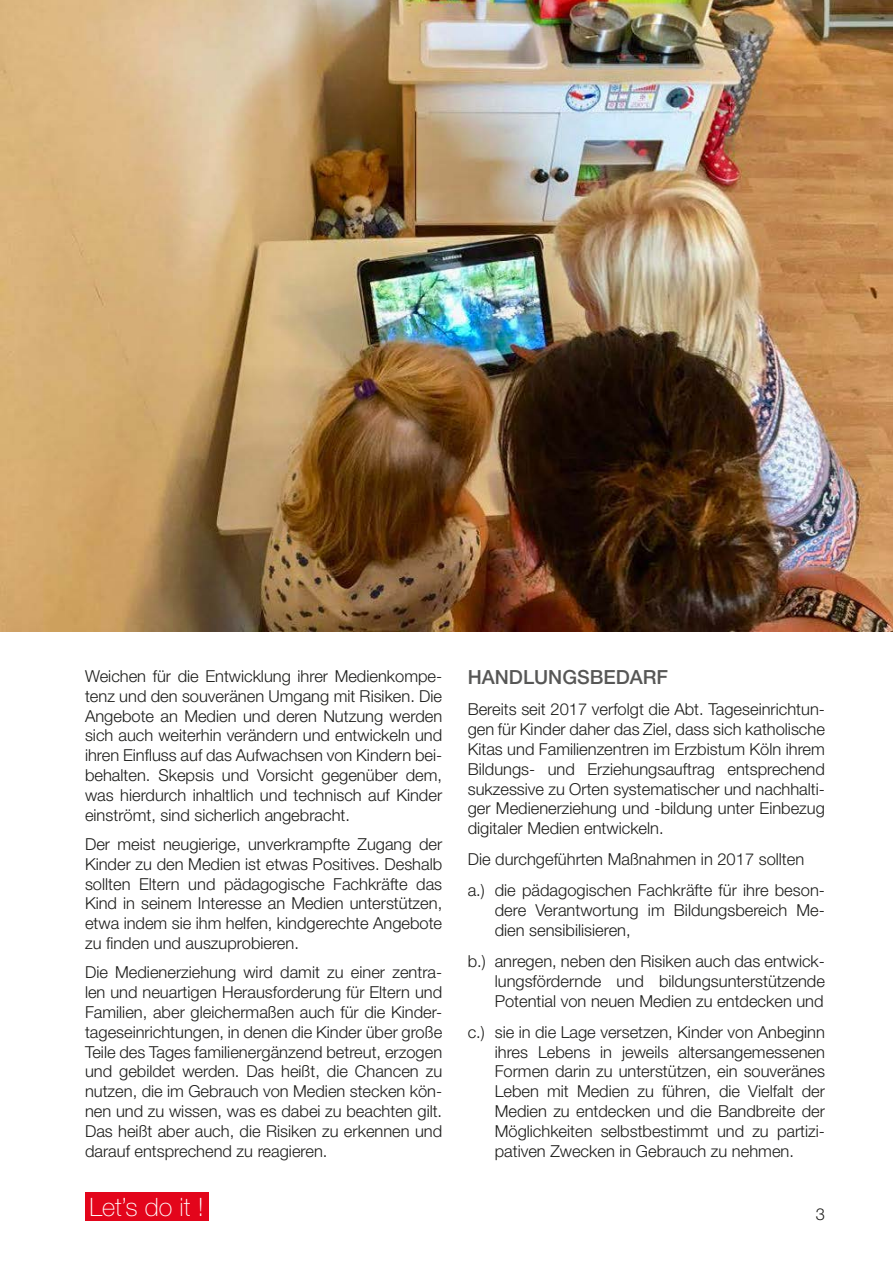
<style>
.page{position:relative;width:893px;height:1263px;background:#fff}
.page>*{position:absolute;margin:0;border:0;box-sizing:border-box;transform-origin:0 0}
.t1{font:100 25.35px "Helvetica Neue LT";color:#fff}
.t2{font:500 19.5px "Helvetica Neue LT";color:#575756}
.t3{font:300 16.5px/19.8px "Helvetica Neue LT";color:#1d1d1b;text-align:justify}
</style>
<div class="page">
<div style="left:85px;top:1192px;width:123px;height:28px;background:#e3051b"></div>
<img style="left:0;top:0;width:893px;height:631px">
<p class="t3" style="left:85px;top:666px;width:359px">Weichen für die Entwicklung ihrer Medienkompe&shy;tenz und den souveränen Umgang mit Risiken. Die Angebote an Medien und deren Nutzung werden sich auch weiterhin verändern und entwickeln und ihren Einfluss auf das Aufwachsen von Kindern bei&shy;behalten. Skepsis und Vorsicht gegenüber dem, was hierdurch inhaltlich und technisch auf Kinder einströmt, sind sicherlich angebracht.</p>
<p class="t3" style="left:85px;top:834px;width:359px">Der meist neugierige, unverkrampfte Zugang der Kinder zu den Medien ist etwas Positives. Deshalb sollten Eltern und pädagogische Fachkräfte das Kind in seinem Interesse an Medien unterstützen, etwa indem sie ihm helfen, kindgerechte Angebote zu finden und auszuprobieren.</p>
<p class="t3" style="left:85px;top:962px;width:359px">Die Medienerziehung wird damit zu einer zentra&shy;len und neuartigen Herausforderung für Eltern und Familien, aber gleichermaßen auch für die Kinder&shy;tageseinrichtungen, in denen die Kinder über große Teile des Tages familienergänzend betreut, erzogen und gebildet werden. Das heißt, die Chancen zu nutzen, die im Gebrauch von Medien stecken kön&shy;nen und zu wissen, was es dabei zu beachten gilt.<br>Das heißt aber auch, die Risiken zu erkennen und darauf entsprechend zu reagieren.</p>
<p class="t2" style="left:468px;top:666px;width:202px">HANDLUNGSBEDARF</p>
<p class="t3" style="left:468px;top:699px;width:359px">Bereits seit 2017 verfolgt die Abt. Tageseinrichtun&shy;gen für Kinder daher das Ziel, dass sich katholische Kitas und Familienzentren im Erzbistum Köln ihrem Bildungs- und Erziehungsauftrag entsprechend sukzessive zu Orten systematischer und nachhalti&shy;ger Medienerziehung und -bildung unter Einbezug digitaler Medien entwickeln.</p>
<p class="t3" style="left:468px;top:843px;width:359px;line-height:31px">Die durchgeführten Maßnahmen in 2017 sollten a.) die pädagogischen Fachkräfte für ihre beson-</p>
<p class="t3" style="left:495px;top:900px;width:332px">dere Verantwortung im Bildungsbereich Me&shy;dien sensibilisieren,</p>
<p class="t3" style="left:495px;top:951px;width:332px;text-indent:-27px">b.) anregen, neben den Risiken auch das entwick&shy;lungsfördernde und bildungsunterstützende Potential von neuen Medien zu entdecken und</p>
<p class="t3" style="left:495px;top:1022px;width:332px;text-indent:-27px">c.) sie in die Lage versetzen, Kinder von Anbeginn ihres Lebens in jeweils altersangemessenen Formen darin zu unterstützen, ein souveränes Leben mit Medien zu führen, die Vielfalt der Medien zu entdecken und die Bandbreite der Möglichkeiten selbstbestimmt und zu partizi&shy;pativen Zwecken in Gebrauch zu nehmen.</p>
<h1 class="t1" style="left:89px;top:1192px;width:116px">Let’s do it !</h1>
<p class="t3" style="left:816px;top:1204px;width:11px">3</p>
</div>
